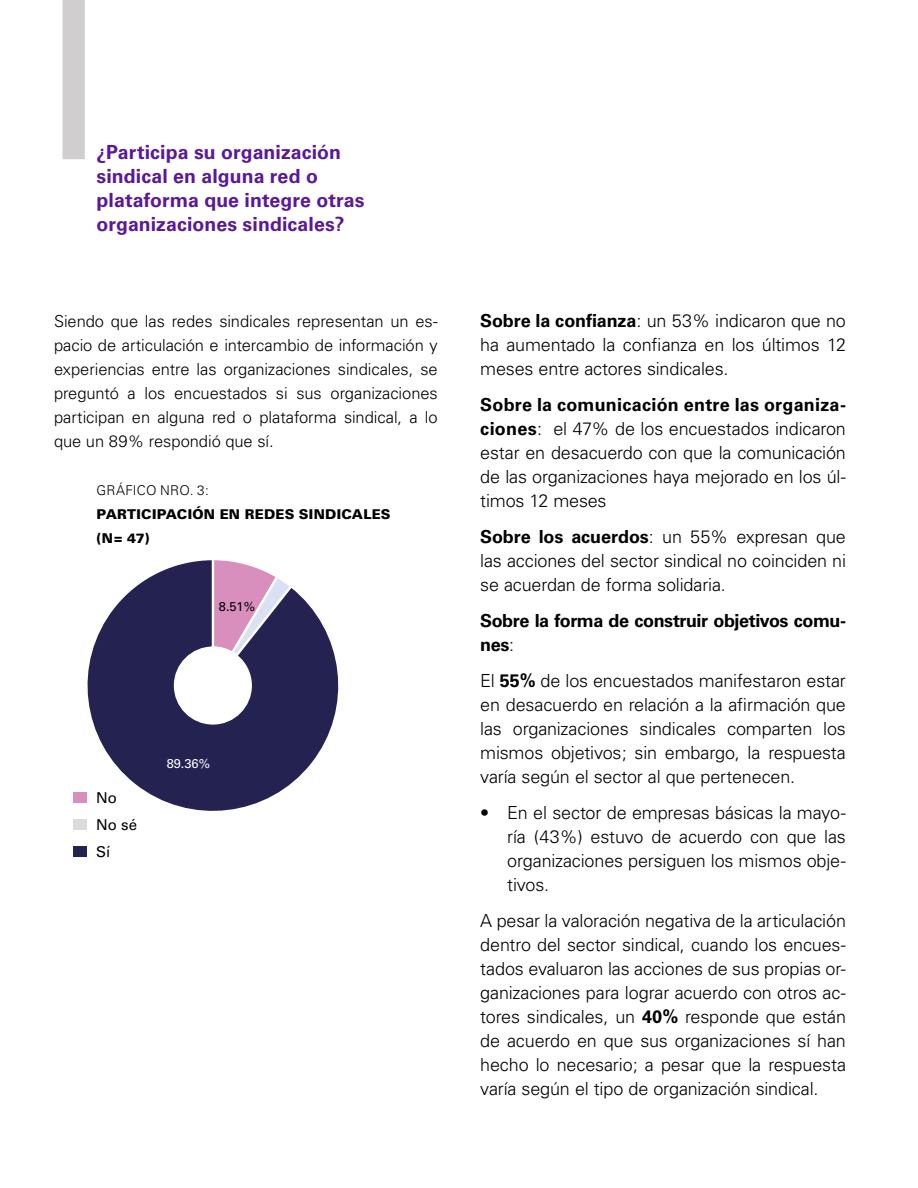
<style>
.page{position:relative;width:918px;height:1188px;background:#fff}
.page>*{position:absolute;margin:0;border:0;box-sizing:border-box;transform-origin:0 0}
.t1{font:700 19.5px/24px "Univers";letter-spacing:.005em;color:#5a189a}
.t2{font:300 18px/24px "Univers";letter-spacing:-.01em;color:#000;text-align:justify}
.t3{font:700 18px/24px "Univers";letter-spacing:-.025em;color:#000}
.t4{font:300 16.5px/24px "Univers";letter-spacing:-.005em;color:#000;text-align:justify}
.t5{font:15px/27px "Univers";color:#000}
.t6{font:900 13.5px/24px "Univers";letter-spacing:.015em;color:#000}
.t7{font:300 13.5px "Univers";letter-spacing:.015em;color:#000}
.t8{font:12.75px "Univers";color:#fff}
.t9{font:12.75px "Univers";color:#000}
.s1{font-weight:700}
.s2{font-weight:300}
</style>
<div class="page">
<div style="left:63px;top:0;width:22px;height:159px;background:#d0cece"></div>
<svg style="left:73px;top:560px;width:266px;height:268px"></svg>
<div style="left:74px;top:792px;width:13px;height:11px;background:#d88fbe"></div>
<div style="left:74px;top:819px;width:13px;height:11px;background:#dddada"></div>
<div style="left:74px;top:846px;width:13px;height:11px;background:#242251"></div>
<p class="t1" style="left:97px;top:140px;width:270px">¿Participa su organización sindical en alguna red o plataforma que integre otras organizaciones sindicales?</p>
<p class="t4" style="left:54px;top:310px;width:385px">Siendo que las redes sindicales representan un es&shy;pacio de articulación e intercambio de información y experiencias entre las organizaciones sindicales, se preguntó a los encuestados si sus organizaciones participan en alguna red o plataforma sindical, a lo que un 89% respondió que sí.</p>
<p class="t7" style="left:97px;top:482px;width:114px">GRÁFICO NRO. 3:</p>
<p class="t6" style="left:97px;top:502px;width:296px">PARTICIPACIÓN EN REDES SINDICALES (N= 47)</p>
<p class="t9" style="left:219px;top:599px;width:38px">8.51%</p>
<p class="t5" style="left:96px;top:785px;width:42px">No<br>No sé<br>Sí</p>
<p class="t8" style="left:167px;top:756px;width:45px">89.36%</p>
<p class="t2" style="left:480px;top:309px;width:367px"><span class="s1">Sobre la confianza</span>: un 53% indicaron que no ha aumentado la confianza en los últimos 12 meses entre actores sindicales.</p>
<p class="t2" style="left:480px;top:393px;width:367px"><span class="s1">Sobre la comunicación entre las organiza&shy;ciones</span>: el 47% de los encuestados indicaron estar en desacuerdo con que la comunicación de las organizaciones haya mejorado en los úl&shy;timos 12 meses</p>
<p class="t2" style="left:480px;top:525px;width:367px"><span class="s1">Sobre los acuerdos</span>: un 55% expresan que las acciones del sector sindical no coinciden ni se acuerdan de forma solidaria.</p>
<p class="t3" style="left:480px;top:609px;width:367px">Sobre la forma de construir objetivos comu&shy;nes<span class="s2">:</span></p>
<p class="t2" style="left:480px;top:669px;width:367px">El <span class="s1">55%</span> de los encuestados manifestaron estar en desacuerdo en relación a la afirmación que las organizaciones sindicales comparten los mismos objetivos; sin embargo, la respuesta varía según el sector al que pertenecen.</p>
<p class="t2" style="left:507px;top:801px;width:340px;text-indent:-27px">• En el sector de empresas básicas la mayo&shy;ría (43%) estuvo de acuerdo con que las organizaciones persiguen los mismos obje&shy;tivos.</p>
<p class="t2" style="left:480px;top:909px;width:367px">A pesar la valoración negativa de la articulación dentro del sector sindical, cuando los encues&shy;tados evaluaron las acciones de sus propias or&shy;ganizaciones para lograr acuerdo con otros ac&shy;tores sindicales, un <span class="s1">40%</span> responde que están de acuerdo en que sus organizaciones sí han hecho lo necesario; a pesar que la respuesta varía según el tipo de organización sindical.</p>
</div>
